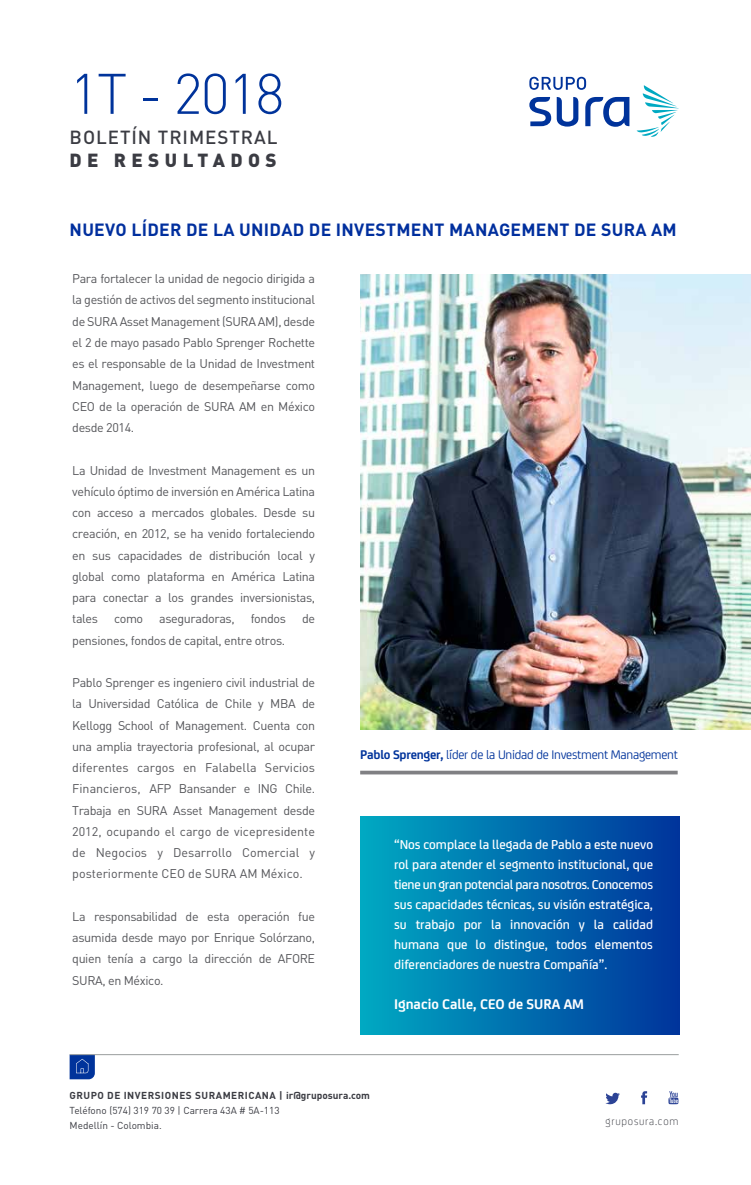
<style>
.page{position:relative;width:751px;height:1185px;background:#fff}
.page>*{position:absolute;margin:0;border:0;box-sizing:border-box;transform-origin:0 0}
.t1{font:300 56.25px "DIN Pro";letter-spacing:-.03em;color:#00339b}
.t2{font:500 18.75px "DIN Pro";letter-spacing:.05em;color:#3b3c43}
.t3{font:900 18.75px "DIN Pro";letter-spacing:.29em;color:#3b3c43}
.t4{font:700 17.5px "DIN Pro";letter-spacing:.015em;color:#002f9e}
.t5{font:700 15px "FS Joey";color:#fff}
.t6{font:500 13.75px/20px "FS Joey";color:#fff;text-align:justify}
.t7{font:13.38px "FS Joey";letter-spacing:-.02em;color:#00339b}
.t8{font:12.5px/21.2px "DIN Pro";letter-spacing:-.03em;color:#55565a;text-align:justify}
.t9{font:300 11.25px "FS Joey";letter-spacing:.07em;color:#3b3c43}
.t10{font:10px/15px "DIN Pro";color:#3b3c43}
.t11{font:700 10px "DIN Pro";letter-spacing:.05em;color:#3b3c43}
.s1{font-weight:700}
</style>
<div class="page">
<svg style="left:636px;top:85px;width:42px;height:52px"></svg>
<svg style="left:529px;top:77px;width:100px;height:50px"></svg>
<svg style="left:641px;top:1091px;width:5px;height:13px"></svg>
<svg style="left:605px;top:1093px;width:14px;height:11px"></svg>
<svg style="left:668px;top:1091px;width:10px;height:13px"></svg>
<svg style="left:70px;top:1055px;width:25px;height:24px"></svg>
<hr style="left:70px;top:1054px;width:608px;height:1px;background:#999d9d">
<img style="left:360px;top:274px;width:390px;height:456px">
<div style="left:360px;top:816px;width:318px;height:219px;background:linear-gradient(to right,#00a9c2,#00359c)"></div>
<hr style="left:360px;top:771px;width:317px;height:3px;background:#808083">
<h1 class="t1" style="left:70px;top:55px;width:216px">1T - 2018</h1>
<h2 class="t2" style="left:70px;top:125px;width:209px">BOLETÍN TRIMESTRAL</h2>
<h2 class="t3" style="left:70px;top:147px;width:208px">DE RESULTADOS</h2>
<h3 class="t4" style="left:70px;top:218px;width:608px">NUEVO LÍDER DE LA UNIDAD DE INVESTMENT MANAGEMENT DE SURA AM</h3>
<p class="t8" style="left:72px;top:268px;width:244px">Para fortalecer la unidad de negocio dirigida a la gestión de activos del segmento institucional de SURA Asset Management (SURA AM), desde el 2 de mayo pasado Pablo Sprenger Rochette es el responsable de la Unidad de Investment Management, luego de desempeñarse como CEO de la operación de SURA AM en México desde 2014.</p>
<p class="t8" style="left:72px;top:459px;width:244px">La Unidad de Investment Management es un vehículo óptimo de inversión en América Latina con acceso a mercados globales. Desde su creación, en 2012, se ha venido fortaleciendo en sus capacidades de distribución local y global como plataforma en América Latina para conectar a los grandes inversionistas, tales</p>
<p class="t8" style="left:114px;top:608px;width:31px">como</p>
<p class="t8" style="left:159px;top:608px;width:77px">aseguradoras,</p>
<p class="t8" style="left:250px;top:608px;width:37px">fondos</p>
<p class="t8" style="left:302px;top:608px;width:15px">de</p>
<p class="t8" style="left:72px;top:629px;width:214px">pensiones, fondos de capital, entre otros.</p>
<p class="t8" style="left:72px;top:671px;width:244px">Pablo Sprenger es ingeniero civil industrial de la Universidad Católica de Chile y MBA de Kellogg School of Management. Cuenta con una amplia trayectoria profesional, al ocupar diferentes cargos en Falabella Servicios Financieros, AFP Bansander e ING Chile.<br>Trabaja en SURA Asset Management desde 2012, ocupando el cargo de vicepresidente de Negocios y Desarrollo Comercial y posteriormente CEO de SURA AM México.</p>
<p class="t8" style="left:72px;top:905px;width:244px">La responsabilidad de esta operación fue asumida desde mayo por Enrique Solórzano, quien tenía a cargo la dirección de AFORE SURA, en México.</p>
<p class="t7" style="left:360px;top:745px;width:319px"><span class="s1">Pablo Sprenger,</span> líder de la Unidad de Investment Management</p>
<p class="t6" style="left:394px;top:833px;width:260px">“Nos complace la llegada de Pablo a este nuevo rol para atender el segmento institucional, que tiene un gran potencial para nosotros. Conocemos sus capacidades técnicas, su visión estratégica, su trabajo por la innovación y la calidad humana que lo distingue, todos elementos diferenciadores de nuestra Compañía”.</p>
<p class="t5" style="left:394px;top:993px;width:191px">Ignacio Calle, CEO de SURA AM</p>
<p class="t11" style="left:70px;top:1088px;width:302px">GRUPO DE INVERSIONES SURAMERICANA | ir@gruposura.com</p>
<p class="t10" style="left:70px;top:1102px;width:211px">Teléfono (574) 319 70 39 | Carrera 43A # 5A-113<br>Medellín - Colombia.</p>
<p class="t9" style="left:605px;top:1114px;width:74px">gruposura.com</p>
</div>
